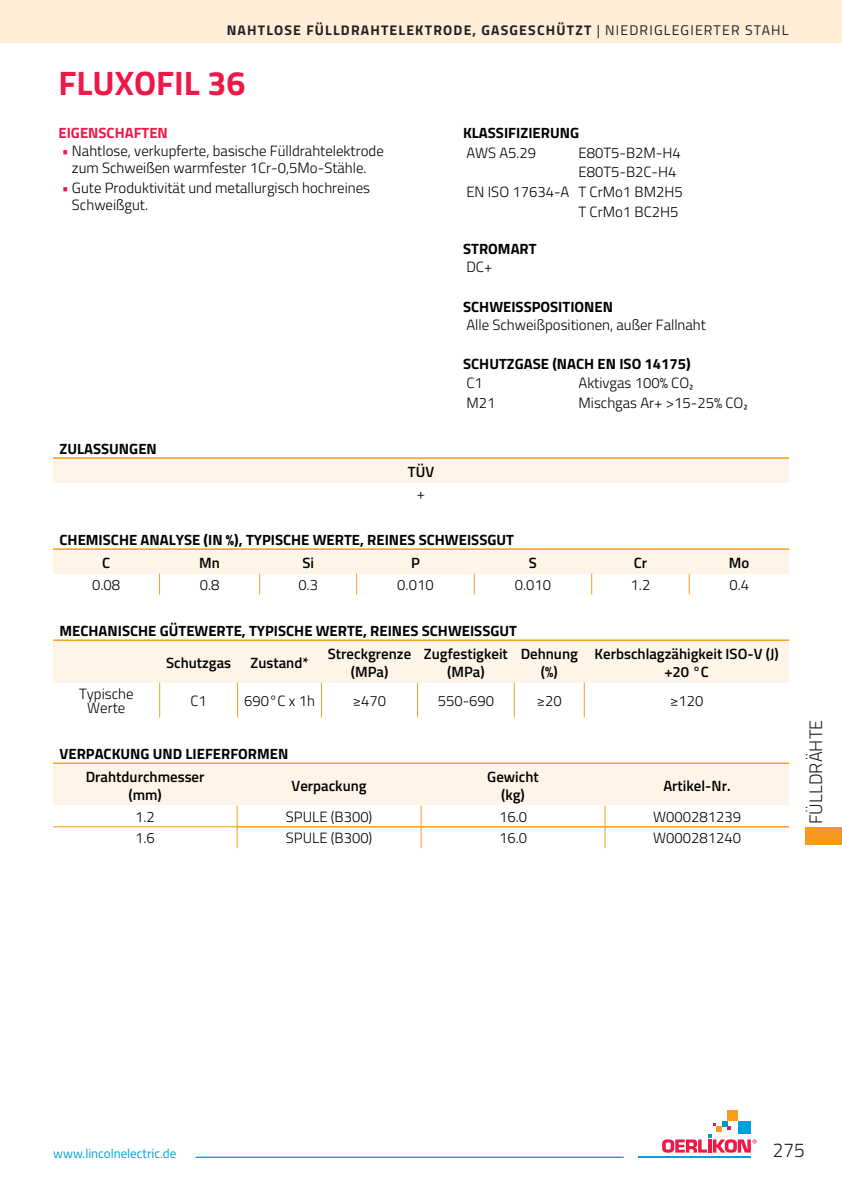
<style>
.page{position:relative;width:842px;height:1191px;background:#fff}
.page>*{position:absolute;margin:0;border:0;box-sizing:border-box;transform-origin:0 0}
.t1{font:700 34px "Titillium Web";color:#ee1846}
.t2{font:300 20px "Titillium Web";color:#231f20;scale:.95 1}
.t3{font:300 18px "Titillium Web";letter-spacing:.01em;color:#231f20}
.t4{font:300 14.8px/17px "Titillium Web";color:#000;text-align:center}
.t5{font:700 14.8px "Titillium Web";color:#000}
.t6{font:600 14.8px/17.8px "Titillium Web";color:#000;text-align:center}
.t7{font:700 14.8px "Titillium Web";color:#ee1846}
.t8{font:700 14px "Titillium";letter-spacing:.085em;color:#231f20}
.t9{font:13px "Titillium Web";color:#00a0da}
.s1{font-weight:400}
.s2{color:#ee1846}
</style>
<div class="page">
<div style="left:53px;top:458px;width:736px;height:25px;background:#fef5e8"></div>
<hr style="left:54px;top:457px;width:734px;height:1px;background:#f99d1c">
<div style="left:53px;top:549px;width:107px;height:25px;background:#fef5e8"></div>
<div style="left:160px;top:549px;width:100px;height:25px;background:#fef5e8"></div>
<div style="left:260px;top:549px;width:97px;height:25px;background:#fef5e8"></div>
<div style="left:357px;top:549px;width:117px;height:25px;background:#fef5e8"></div>
<div style="left:474px;top:549px;width:118px;height:25px;background:#fef5e8"></div>
<div style="left:592px;top:549px;width:97px;height:25px;background:#fef5e8"></div>
<div style="left:689px;top:549px;width:100px;height:25px;background:#fef5e8"></div>
<hr style="left:53px;top:549px;width:736px;height:1px;background:#f99d1c">
<svg style="left:159px;top:574px;width:1px;height:20px"></svg>
<svg style="left:259px;top:574px;width:1px;height:20px"></svg>
<svg style="left:356px;top:574px;width:1px;height:20px"></svg>
<svg style="left:474px;top:574px;width:1px;height:20px"></svg>
<svg style="left:591px;top:574px;width:1px;height:20px"></svg>
<svg style="left:689px;top:574px;width:1px;height:20px"></svg>
<hr style="left:54px;top:548px;width:105px;height:1px;background:#f99d1c">
<hr style="left:160px;top:548px;width:99px;height:1px;background:#f99d1c">
<hr style="left:260px;top:548px;width:96px;height:1px;background:#f99d1c">
<hr style="left:357px;top:548px;width:117px;height:1px;background:#f99d1c">
<hr style="left:475px;top:548px;width:116px;height:1px;background:#f99d1c">
<hr style="left:592px;top:548px;width:97px;height:1px;background:#f99d1c">
<hr style="left:690px;top:548px;width:98px;height:1px;background:#f99d1c">
<div style="left:53px;top:640px;width:107px;height:42px;background:#fef5e8"></div>
<div style="left:160px;top:640px;width:78px;height:42px;background:#fef5e8"></div>
<div style="left:238px;top:640px;width:84px;height:42px;background:#fef5e8"></div>
<div style="left:321px;top:640px;width:97px;height:42px;background:#fef5e8"></div>
<div style="left:418px;top:640px;width:96px;height:42px;background:#fef5e8"></div>
<div style="left:514px;top:640px;width:70px;height:42px;background:#fef5e8"></div>
<div style="left:584px;top:640px;width:205px;height:42px;background:#fef5e8"></div>
<hr style="left:53px;top:640px;width:736px;height:1px;background:#f99d1c">
<hr style="left:159px;top:683px;width:1px;height:34px;background:#f99d1c">
<hr style="left:237px;top:683px;width:1px;height:34px;background:#f99d1c">
<hr style="left:321px;top:683px;width:1px;height:34px;background:#f99d1c">
<hr style="left:417px;top:683px;width:1px;height:34px;background:#f99d1c">
<hr style="left:514px;top:683px;width:1px;height:34px;background:#f99d1c">
<hr style="left:584px;top:683px;width:1px;height:34px;background:#f99d1c">
<hr style="left:54px;top:639px;width:105px;height:2px;background:#f99d1c">
<hr style="left:160px;top:639px;width:77px;height:2px;background:#f99d1c">
<hr style="left:238px;top:639px;width:83px;height:2px;background:#f99d1c">
<hr style="left:322px;top:639px;width:95px;height:2px;background:#f99d1c">
<hr style="left:418px;top:639px;width:96px;height:2px;background:#f99d1c">
<hr style="left:515px;top:639px;width:69px;height:2px;background:#f99d1c">
<hr style="left:585px;top:639px;width:203px;height:2px;background:#f99d1c">
<div style="left:53px;top:763px;width:184px;height:42px;background:#fef5e8"></div>
<div style="left:237px;top:763px;width:184px;height:42px;background:#fef5e8"></div>
<div style="left:421px;top:763px;width:184px;height:42px;background:#fef5e8"></div>
<div style="left:605px;top:763px;width:184px;height:42px;background:#fef5e8"></div>
<hr style="left:53px;top:763px;width:736px;height:1px;background:#f99d1c">
<svg style="left:237px;top:806px;width:1px;height:41px"></svg>
<svg style="left:421px;top:806px;width:1px;height:41px"></svg>
<svg style="left:605px;top:806px;width:1px;height:41px"></svg>
<hr style="left:54px;top:762px;width:183px;height:1px;background:#f99d1c">
<hr style="left:54px;top:826px;width:183px;height:1px;background:#f99d1c">
<hr style="left:238px;top:762px;width:182px;height:1px;background:#f99d1c">
<hr style="left:237px;top:826px;width:184px;height:1px;background:#f99d1c">
<hr style="left:422px;top:762px;width:182px;height:1px;background:#f99d1c">
<hr style="left:421px;top:826px;width:184px;height:1px;background:#f99d1c">
<hr style="left:605px;top:762px;width:183px;height:1px;background:#f99d1c">
<hr style="left:605px;top:826px;width:183px;height:1px;background:#f99d1c">
<div style="left:0;top:0;width:842px;height:43px;background:#feedd7"></div>
<div style="left:805px;top:827px;width:37px;height:18px;background:#f7971d"></div>
<hr style="left:196px;top:1156px;width:428px;height:2px;background:#00a0da">
<hr style="left:638px;top:1156px;width:113px;height:2px;background:#00a0da">
<div style="left:727px;top:1110px;width:11px;height:11px;background:#f89c1c"></div>
<svg style="left:662px;top:1121px;width:95px;height:31px"></svg>
<p class="t8" style="left:227px;top:19px;width:563px">NAHTLOSE FÜLLDRAHTELEKTRODE, GASGESCHÜTZT <span class="s1">| NIEDRIGLEGIERTER STAHL</span></p>
<h1 class="t1" style="left:58px;top:57px;width:188px">FLUXOFIL 36</h1>
<p class="t7" style="left:58px;top:122px;width:111px">EIGENSCHAFTEN</p>
<p class="t4" style="left:62px;top:142px;width:324px"><span class="s2">•</span> Nahtlose, verkupferte, basische Fülldrahtelektrode zum Schweißen warmfester 1Cr-0,5Mo-Stähle.</p>
<p class="t4" style="left:72px;top:179px;width:300px;text-align:left;text-indent:-10px"><span class="s2">•</span> Gute Produktivität und metallurgisch hochreines<br>Schweißgut.</p>
<p class="t5" style="left:60px;top:437px;width:99px">ZULASSUNGEN</p>
<p class="t5" style="left:463px;top:122px;width:117px">KLASSIFIZIERUNG</p>
<p class="t4" style="left:466px;top:143px;width:71px">AWS A5.29</p>
<p class="t4" style="left:578px;top:143px;width:104px">E80T5-B2M-H4</p>
<p class="t4" style="left:578px;top:163px;width:100px">E80T5-B2C-H4</p>
<p class="t4" style="left:466px;top:183px;width:218px">EN ISO 17634-A T CrMo1 BM2H5</p>
<p class="t4" style="left:578px;top:202px;width:101px">T CrMo1 BC2H5</p>
<p class="t5" style="left:463px;top:238px;width:75px">STROMART</p>
<p class="t4" style="left:466px;top:258px;width:27px">DC+</p>
<p class="t5" style="left:463px;top:295px;width:151px">SCHWEISSPOSITIONEN</p>
<p class="t4" style="left:466px;top:315px;width:241px">Alle Schweißpositionen, außer Fallnaht</p>
<p class="t5" style="left:463px;top:352px;width:229px">SCHUTZGASE (NACH EN ISO 14175)</p>
<p class="t4" style="left:466px;top:374px;width:18px">C1</p>
<p class="t4" style="left:578px;top:374px;width:116px">Aktivgas 100% CO₂</p>
<p class="t4" style="left:466px;top:393px;width:31px">M21</p>
<p class="t4" style="left:578px;top:393px;width:171px">Mischgas Ar+ &gt;15-25% CO₂</p>
<p class="t6" style="left:408px;top:462px;width:28px">TÜV</p>
<p class="t4" style="left:417px;top:484px;width:10px">+</p>
<p class="t5" style="left:60px;top:529px;width:456px">CHEMISCHE ANALYSE (IN %), TYPISCHE WERTE, REINES SCHWEISSGUT</p>
<p class="t6" style="left:102px;top:553px;width:10px">C</p>
<p class="t6" style="left:199px;top:553px;width:22px">Mn</p>
<p class="t6" style="left:302px;top:553px;width:13px">Si</p>
<p class="t6" style="left:411px;top:553px;width:10px">P</p>
<p class="t6" style="left:529px;top:553px;width:10px">S</p>
<p class="t6" style="left:634px;top:553px;width:15px">Cr</p>
<p class="t6" style="left:729px;top:553px;width:22px">Mo</p>
<p class="t4" style="left:92px;top:575px;width:30px">0.08</p>
<p class="t4" style="left:200px;top:575px;width:21px">0.8</p>
<p class="t4" style="left:298px;top:575px;width:21px">0.3</p>
<p class="t4" style="left:397px;top:575px;width:38px">0.010</p>
<p class="t4" style="left:515px;top:575px;width:38px">0.010</p>
<p class="t4" style="left:631px;top:575px;width:21px">1.2</p>
<p class="t4" style="left:729px;top:575px;width:21px">0.4</p>
<p class="t5" style="left:60px;top:620px;width:459px">MECHANISCHE GÜTEWERTE, TYPISCHE WERTE, REINES SCHWEISSGUT</p>
<p class="t6" style="left:166px;top:653px;width:67px">Schutzgas</p>
<p class="t6" style="left:250px;top:653px;width:60px">Zustand*</p>
<p class="t6" style="left:328px;top:644px;width:85px">Streckgrenze (MPa)</p>
<p class="t6" style="left:424px;top:644px;width:85px">Zugfestigkeit (MPa)</p>
<p class="t6" style="left:521px;top:644px;width:59px">Dehnung (%)</p>
<p class="t6" style="left:594px;top:644px;width:186px">Kerbschlagzähigkeit ISO-V (J) +20 °C</p>
<p class="t4" style="left:79px;top:686px;width:56px;line-height:14.2px">Typische<br>Werte</p>
<p class="t4" style="left:190px;top:691px;width:18px">C1</p>
<p class="t4" style="left:244px;top:691px;width:72px">690°C x 1h</p>
<p class="t4" style="left:353px;top:691px;width:35px">≥470</p>
<p class="t4" style="left:438px;top:691px;width:58px">550-690</p>
<p class="t4" style="left:537px;top:691px;width:26px">≥20</p>
<p class="t4" style="left:670px;top:691px;width:35px">≥120</p>
<p class="t5" style="left:60px;top:743px;width:230px">VERPACKUNG UND LIEFERFORMEN</p>
<p class="t6" style="left:86px;top:767px;width:120px">Drahtdurchmesser (mm)</p>
<p class="t6" style="left:291px;top:776px;width:77px">Verpackung</p>
<p class="t6" style="left:487px;top:767px;width:53px">Gewicht (kg)</p>
<p class="t6" style="left:663px;top:776px;width:69px">Artikel-Nr.</p>
<p class="t4" style="left:135px;top:807px;width:21px">1.2</p>
<p class="t4" style="left:286px;top:807px;width:88px">SPULE (B300)</p>
<p class="t4" style="left:499px;top:807px;width:30px">16.0</p>
<p class="t4" style="left:653px;top:807px;width:89px">W000281239</p>
<p class="t4" style="left:135px;top:829px;width:21px">1.6</p>
<p class="t4" style="left:286px;top:829px;width:88px">SPULE (B300)</p>
<p class="t4" style="left:499px;top:829px;width:30px">16.0</p>
<p class="t4" style="left:653px;top:829px;width:89px">W000281240</p>
<p class="t3" style="left:803px;top:824px;width:106px;rotate:-90deg">FÜLLDRÄHTE</p>
<p class="t9" style="left:53px;top:1143px;width:125px">www.lincolnelectric.de</p>
<h2 class="t2" style="left:773px;top:1136px;width:35px">275</h2>
</div>
